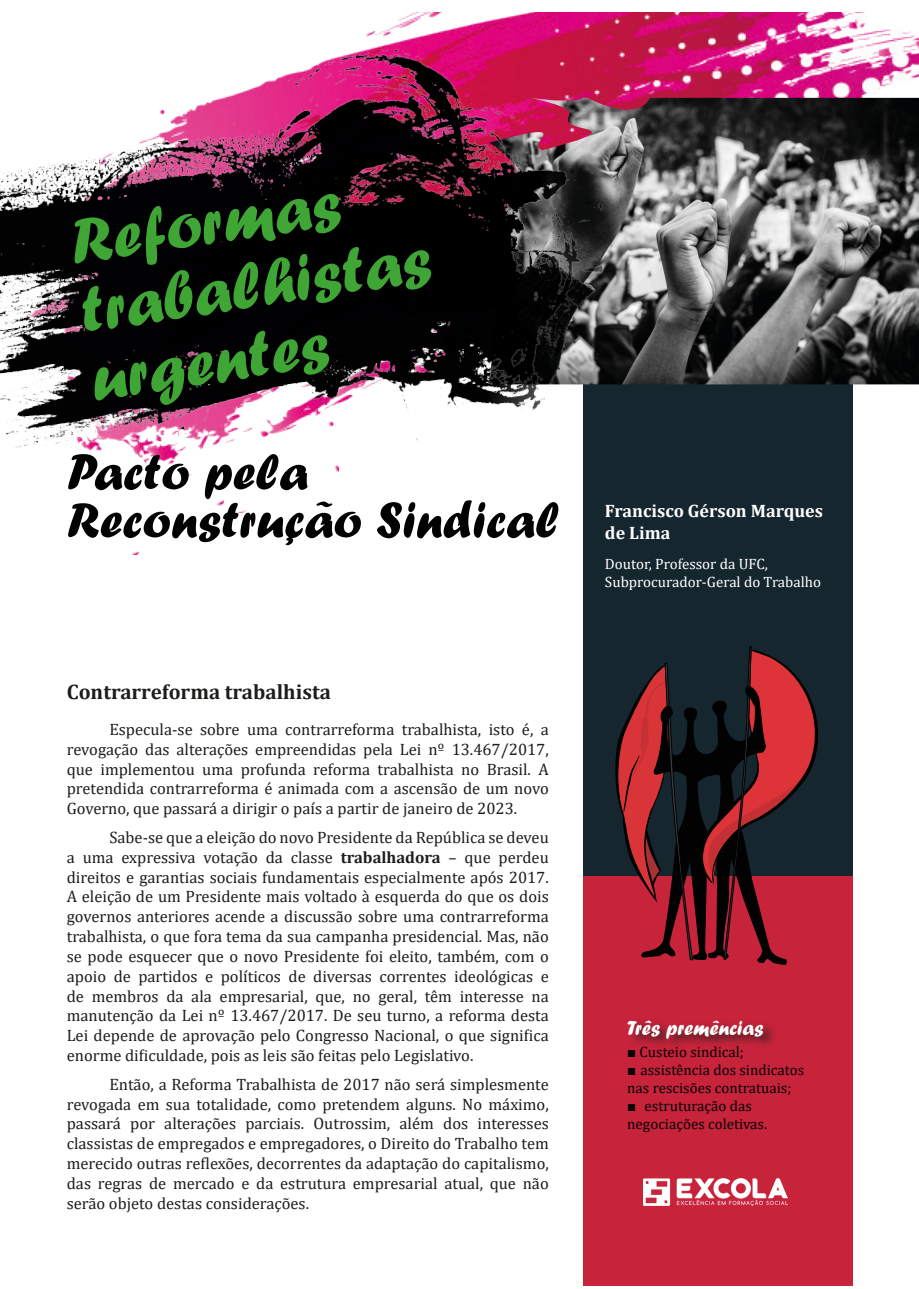
<style>
.page{position:relative;width:919px;height:1289px;background:#fff}
.page>*{position:absolute;margin:0;border:0;box-sizing:border-box;transform-origin:0 0}
.t1{font:67.5px/69px "Forte";color:#3fa535}
.t2{font:52.5px "Forte";color:#020203}
.t3{font:700 21px "Cambria";color:#1d1d1b}
.t4{font:21px "Forte";color:#fff}
.t5{font:700 18px/21.6px "Cambria";color:#fff}
.t6{font:16.5px/19.8px "Cambria";color:#1d1d1b;text-align:justify}
.t7{font:15px/18px "Cambria";color:#020203}
.t8{font:15px/18px "Cambria";color:#fff}
.s1{font-weight:700}
.s2{font-family:"Arial"}
</style>
<div class="page">
<img style="left:132px;top:13px;width:786px;height:541px">
<div style="left:583px;top:372px;width:269px;height:555px;background:#16262f"></div>
<div style="left:583px;top:876px;width:269px;height:409px;background:#c7233b"></div>
<img style="left:654px;top:98px;width:264px;height:286px">
<img style="left:0;top:12px;width:654px;height:485px">
<svg style="left:615px;top:646px;width:203px;height:319px"></svg>
<div style="left:627px;top:1017px;width:150px;height:34px;background:#1d1d1b;opacity:.75"></div>
<img style="left:643px;top:1178px;width:144px;height:27px">
<p class="t1" style="left:65px;top:206px;width:356px;rotate:-8deg">Reformas trabalhistas urgentes</p>
<p class="t2" style="left:67px;top:441px;width:243px">Pacto pela</p>
<p class="t2" style="left:67px;top:489px;width:493px">Reconstrução Sindical</p>
<p class="t3" style="left:67px;top:677px;width:266px">Contrarreforma trabalhista</p>
<p class="t6" style="left:67px;top:719px;width:483px;text-indent:43px">Especula-se sobre uma contrarreforma trabalhista, isto é, a revogação das alterações empreendidas pela Lei nº 13.467/2017, que implementou uma profunda reforma trabalhista no Brasil. A pretendida contrarreforma é animada com a ascensão de um novo Governo, que passará a dirigir o país a partir de janeiro de 2023.</p>
<p class="t6" style="left:67px;top:827px;width:483px;text-indent:43px">Sabe-se que a eleição do novo Presidente da República se deveu a uma expressiva votação da classe <span class="s1">trabalhadora</span> – que perdeu direitos e garantias sociais fundamentais especialmente após 2017.<br>A eleição de um Presidente mais voltado à esquerda do que os dois governos anteriores acende a discussão sobre uma contrarreforma trabalhista, o que fora tema da sua campanha presidencial. Mas, não se pode esquecer que o novo Presidente foi eleito, também, com o apoio de partidos e políticos de diversas correntes ideológicas e de membros da ala empresarial, que, no geral, têm interesse na manutenção da Lei nº 13.467/2017. De seu turno, a reforma desta Lei depende de aprovação pelo Congresso Nacional, o que significa enorme dificuldade, pois as leis são feitas pelo Legislativo.</p>
<p class="t6" style="left:67px;top:1074px;width:483px;text-indent:43px">Então, a Reforma Trabalhista de 2017 não será simplesmente revogada em sua totalidade, como pretendem alguns. No máximo, passará por alterações parciais. Outrossim, além dos interesses classistas de empregados e empregadores, o Direito do Trabalho tem merecido outras reflexões, decorrentes da adaptação do capitalismo, das regras de mercado e da estrutura empresarial atual, que não serão objeto destas considerações.</p>
<p class="t5" style="left:605px;top:500px;width:219px">Francisco Gérson Marques de Lima</p>
<p class="t8" style="left:605px;top:554px;width:218px">Doutor, Professor da UFC,<br>Subprocurador-Geral do Trabalho</p>
<p class="t4" style="left:627px;top:1015px;width:138px">Três premências</p>
<p class="t7" style="left:627px;top:1042px;width:118px"><span class="s2">■</span> Custeio sindical;</p>
<p class="t7" style="left:627px;top:1060px;width:178px"><span class="s2">■</span> assistência dos sindicatos nas rescisões contratuais;</p>
<p class="t7" style="left:627px;top:1096px;width:141px"><span class="s2">■</span> estruturação das negociações coletivas.</p>
</div>
